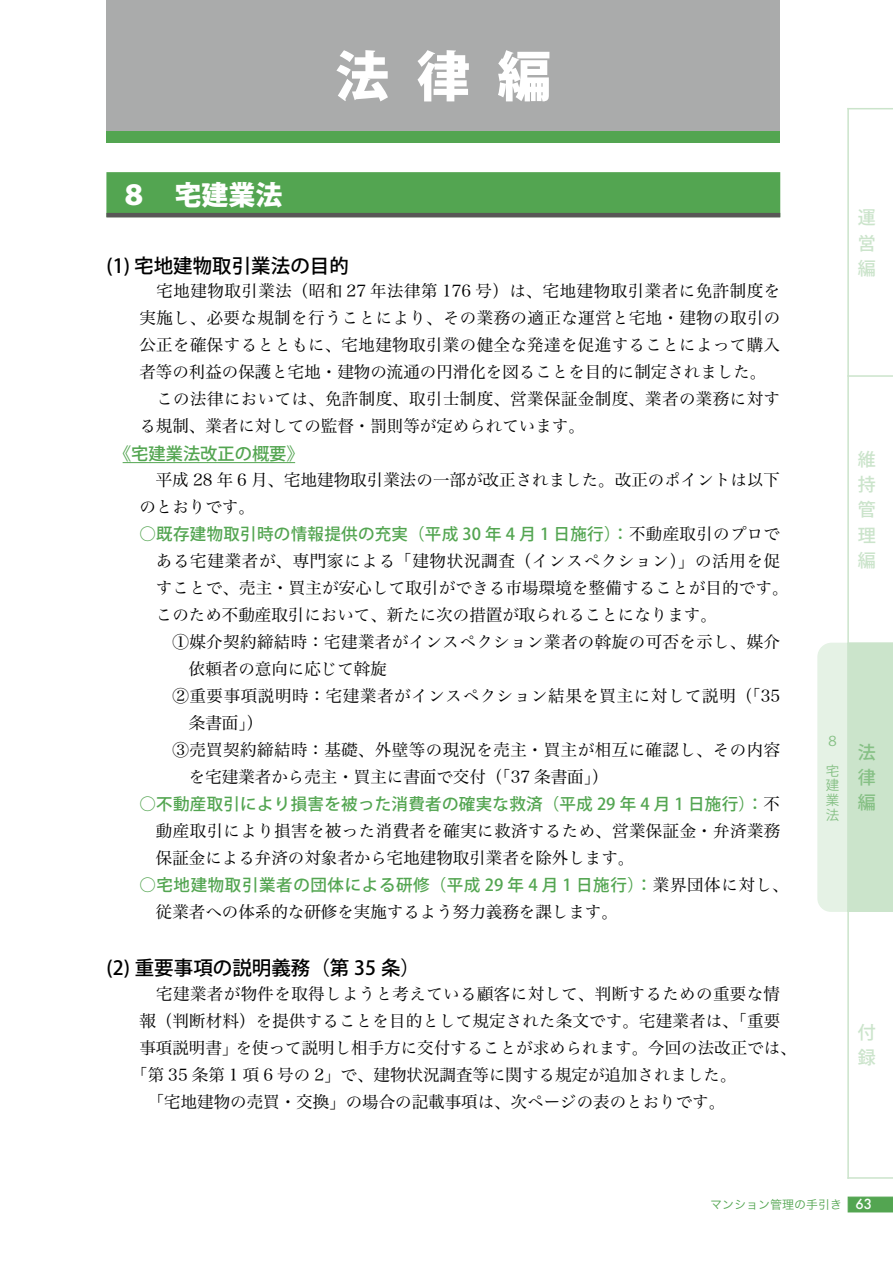
<style>
.page{position:relative;width:893px;height:1263px;background:#fff}
.page>*{position:absolute;margin:0;border:0;box-sizing:border-box;transform-origin:0 0}
.t1{font:800 54px "Koz Go Pro";color:#fff}
.t2{font:800 27px "Koz Go Pro";color:#fff}
.t3{font:500 19.5px "Koz Go Pro";color:#000}
.t4{font:500 18px/25.2px "Koz Go Pr 6 N";color:#cbe4cb;text-align:justify}
.t5{font:500 18px/25.2px "Koz Go Pr 6 N";color:#86c085;text-align:justify}
.t6{font:500 17.25px "Koz Go Pro";color:#53a551}
.t7{font:16.5px/27px "Hira Min Pro W3";letter-spacing:.01em;color:#000}
.t8{font:500 16.5px "Koz Go Pr 6 N";letter-spacing:.02em;color:#53a551}
.t9{font:16.5px "Hira Min Pro W3";letter-spacing:.035em;color:#000}
.t10{font:13.5px/14.9px "Koz Go Pr 6 N";color:#86c085;text-align:justify}
.t11{font:12px "Hira Kaku Pro W3";color:#53a551}
.s1{font-family:"Hira Min Pro W3";font-weight:400;color:#000}
.s2{font-family:"Futura";font-weight:500;font-size:13.5px;color:#fff}
</style>
<div class="page">
<div style="left:106px;top:0;width:674px;height:142px;background:#53a551"></div>
<div style="left:106px;top:0;width:674px;height:131px;background:#aaabab"></div>
<svg style="left:848px;top:1197px;width:45px;height:15px"></svg>
<svg style="left:817px;top:642px;width:76px;height:270px;background:#d6e9d6"></svg>
<hr style="left:848px;top:375px;width:45px;height:2px;background:#cbe4cb">
<hr style="left:848px;top:643px;width:45px;height:1px;background:#cbe4cb">
<hr style="left:848px;top:910px;width:45px;height:1px;background:#cbe4cb">
<hr style="left:848px;top:1177px;width:45px;height:2px;background:#cbe4cb">
<hr style="left:848px;top:108px;width:45px;height:1px;background:#cbe4cb">
<hr style="left:847px;top:109px;width:2px;height:1069px;background:#cbe4cb">
<div style="left:106px;top:172px;width:674px;height:45px;background:#53a551"></div>
<hr style="left:106px;top:213px;width:674px;height:4px;background:#595757">
<hr style="left:123px;top:462px;width:172px;height:1px;background:#53a551">
<h2 class="t2" style="left:120px;top:178px;width:163px">８　宅建業法</h2>
<h1 class="t1" style="left:335px;top:41px;width:217px">法律編</h1>
<p class="t3" style="left:106px;top:253px;width:244px">(1) 宅地建物取引業法の目的</p>
<p class="t7" style="left:139px;top:276px;width:642px">　宅地建物取引業法（昭和 27 年法律第 176 号）は、宅地建物取引業者に免許制度を実施し、必要な規制を行うことにより、その業務の適正な運営と宅地・建物の取引の公正を確保するとともに、宅地建物取引業の健全な発達を促進することによって購入者等の利益の保護と宅地・建物の流通の円滑化を図ることを目的に制定されました。　この法律においては、免許制度、取引士制度、営業保証金制度、業者の業務に対する規制、業者に対しての監督・罰則等が定められています。</p>
<p class="t6" style="left:114px;top:443px;width:191px">《宅建業法改正の概要》</p>
<p class="t7" style="left:139px;top:465px;width:642px">　平成 28 年 6 月、宅地建物取引業法の一部が改正されました。改正のポイントは以下のとおりです。</p>
<p class="t8" style="left:139px;top:525px;width:642px">○既存建物取引時の情報提供の充実（平成 30 年 4 月 1 日施行）：<span class="s1">不動産取引のプロで</span></p>
<p class="t7" style="left:156px;top:546px;width:634px">ある宅建業者が、専門家による「建物状況調査（インスペクション）」の活用を促すことで、売主・買主が安心して取引ができる市場環境を整備することが目的です。このため不動産取引において、新たに次の措置が取られることになります。</p>
<p class="t7" style="left:172px;top:627px;width:609px">①媒介契約締結時：宅建業者がインスペクション業者の斡旋の可否を示し、媒介</p>
<p class="t7" style="left:189px;top:654px;width:200px">依頼者の意向に応じて斡旋</p>
<p class="t9" style="left:172px;top:682px;width:609px">②重要事項説明時：宅建業者がインスペクション結果を買主に対して説明（「35</p>
<p class="t7" style="left:189px;top:708px;width:76px">条書面」）</p>
<p class="t7" style="left:172px;top:735px;width:609px">③売買契約締結時：基礎、外壁等の現況を売主・買主が相互に確認し、その内容</p>
<p class="t7" style="left:189px;top:762px;width:421px">を宅建業者から売主・買主に書面で交付（「37 条書面」）</p>
<p class="t8" style="left:139px;top:795px;width:642px">○不動産取引により損害を被った消費者の確実な救済（平成 29 年 4 月 1 日施行）：<span class="s1">不</span></p>
<p class="t7" style="left:156px;top:816px;width:626px">動産取引により損害を被った消費者を確実に救済するため、営業保証金・弁済業務保証金による弁済の対象者から宅地建物取引業者を除外します。</p>
<p class="t8" style="left:139px;top:876px;width:651px">○宅地建物取引業者の団体による研修（平成 29 年 4 月 1 日施行）：<span class="s1">業界団体に対し、</span></p>
<p class="t7" style="left:156px;top:897px;width:464px">従業者への体系的な研修を実施するよう努力義務を課します。</p>
<p class="t3" style="left:106px;top:955px;width:315px">(2) 重要事項の説明義務（第 35 条）</p>
<p class="t7" style="left:139px;top:978px;width:642px">　宅建業者が物件を取得しようと考えている顧客に対して、判断するための重要な情</p>
<p class="t7" style="left:139px;top:1005px;width:642px">報（判断材料）を提供することを目的として規定された条文です。宅建業者は、「重要</p>
<p class="t7" style="left:139px;top:1032px;width:659px">事項説明書」を使って説明し相手方に交付することが求められます。今回の法改正では、</p>
<p class="t7" style="left:131px;top:1059px;width:607px">「第 35 条第 1 項 6 号の 2」で、建物状況調査等に関する規定が追加されました。</p>
<p class="t7" style="left:139px;top:1086px;width:587px">　「宅地建物の売買・交換」の場合の記載事項は、次ページの表のとおりです。</p>
<p class="t4" style="left:858px;top:206px;width:19px">運営編</p>
<p class="t4" style="left:858px;top:447px;width:19px">維持管理編</p>
<p class="t10" style="left:826px;top:734px;width:12px">８</p>
<p class="t10" style="left:826px;top:763px;width:15px">宅建業法</p>
<p class="t5" style="left:858px;top:740px;width:19px">法律編</p>
<p class="t4" style="left:858px;top:1020px;width:19px">付録</p>
<p class="t11" style="left:710px;top:1193px;width:163px">マンション管理の手引き <span class="s2">63</span></p>
</div>
